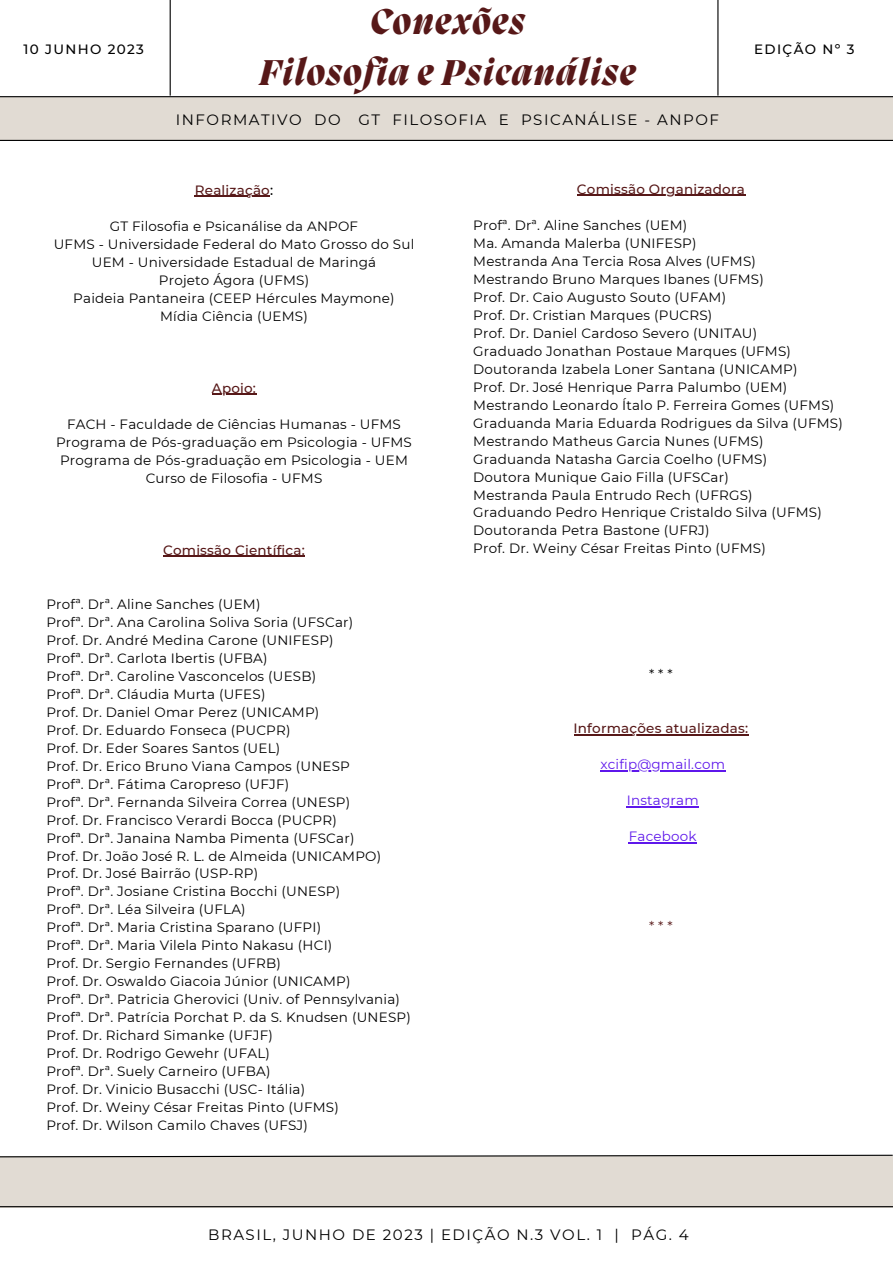
<style>
.page{position:relative;width:893px;height:1264px;background:#fff}
.page>*{position:absolute;margin:0;border:0;box-sizing:border-box;transform-origin:0 0}
.t1{font:italic 800 36.75px "Migra";letter-spacing:.04em;color:#571818}
.t2{font:15px "Montserrat";letter-spacing:.1em;color:#000}
.t3{font:13.5px "Montserrat";letter-spacing:.015em;color:#000}
.t4{font:500 13.5px "Montserrat";letter-spacing:.015em;color:#571818}
.t5{font:13.5px "Montserrat";letter-spacing:.015em;color:#5e17eb}
.t6{font:500 13.5px "Montserrat";letter-spacing:.1em;color:#000}
.t7{font:13.5px "Montserrat";color:#571818}
.s1{color:#000}
</style>
<div class="page">
<div style="left:0;top:97px;width:892px;height:43px;background:#e1dbd3"></div>
<hr style="left:0;top:96px;width:892px;height:1px;background:#000">
<hr style="left:170px;top:0;width:1px;height:96px;background:#000">
<hr style="left:717px;top:0;width:1px;height:96px;background:#000">
<hr style="left:0;top:140px;width:892px;height:1px;background:#000">
<div style="left:0;top:1156px;width:892px;height:51px;background:#e1dbd3"></div>
<hr style="left:0;top:1206px;width:892px;height:1px;background:#000">
<svg style="left:0;top:1154px;width:892px;height:3px"></svg>
<hr style="left:577px;top:195px;width:168px;height:1px;background:#571818">
<hr style="left:573px;top:734px;width:175px;height:1px;background:#571818">
<hr style="left:600px;top:770px;width:125px;height:1px;background:#5e17eb">
<hr style="left:626px;top:806px;width:72px;height:1px;background:#5e17eb">
<hr style="left:628px;top:842px;width:68px;height:1px;background:#5e17eb">
<hr style="left:195px;top:196px;width:75px;height:1px;background:#571818">
<hr style="left:212px;top:394px;width:44px;height:1px;background:#571818">
<hr style="left:163px;top:555px;width:142px;height:2px;background:#571818">
<p class="t1" style="left:370px;top:4px;width:156px">Conexões</p>
<p class="t1" style="left:259px;top:55px;width:377px">Filosofia e Psicanálise</p>
<p class="t2" style="left:176px;top:110px;width:544px">INFORMATIVO DO GT FILOSOFIA E PSICANÁLISE - ANPOF</p>
<p class="t6" style="left:24px;top:41px;width:122px">10 JUNHO 2023</p>
<p class="t6" style="left:754px;top:41px;width:102px">EDIÇÃO Nº 3</p>
<p class="t4" style="left:195px;top:182px;width:80px">Realização<span class="s1">:</span></p>
<p class="t3" style="left:110px;top:218px;width:250px">GT Filosofia e Psicanálise da ANPOF</p>
<p class="t3" style="left:54px;top:236px;width:362px">UFMS - Universidade Federal do Mato Grosso do Sul</p>
<p class="t3" style="left:92px;top:254px;width:286px">UEM - Universidade Estadual de Maringá</p>
<p class="t3" style="left:159px;top:271px;width:152px">Projeto Ágora (UFMS)</p>
<p class="t3" style="left:73px;top:289px;width:323px">Paideia Pantaneira (CEEP Hércules Maymone)</p>
<p class="t3" style="left:160px;top:307px;width:149px">Mídia Ciência (UEMS)</p>
<p class="t4" style="left:212px;top:379px;width:46px">Apoio:</p>
<p class="t3" style="left:67px;top:415px;width:335px">FACH - Faculdade de Ciências Humanas - UFMS</p>
<p class="t3" style="left:56px;top:433px;width:357px">Programa de Pós-graduação em Psicologia - UFMS</p>
<p class="t3" style="left:60px;top:451px;width:349px">Programa de Pós-graduação em Psicologia - UEM</p>
<p class="t3" style="left:146px;top:469px;width:178px">Curso de Filosofia - UFMS</p>
<p class="t4" style="left:163px;top:541px;width:143px">Comissão Científica:</p>
<p class="t3" style="left:46px;top:595px;width:215px">Profª. Drª. Aline Sanches (UEM)</p>
<p class="t3" style="left:46px;top:613px;width:308px">Profª. Drª. Ana Carolina Soliva Soria (UFSCar)</p>
<p class="t3" style="left:46px;top:631px;width:289px">Prof. Dr. André Medina Carone (UNIFESP)</p>
<p class="t3" style="left:46px;top:649px;width:223px">Profª. Drª. Carlota Ibertis (UFBA)</p>
<p class="t3" style="left:46px;top:667px;width:271px">Profª. Drª. Caroline Vasconcelos (UESB)</p>
<p class="t3" style="left:46px;top:685px;width:220px">Profª. Drª. Cláudia Murta (UFES)</p>
<p class="t3" style="left:46px;top:703px;width:274px">Prof. Dr. Daniel Omar Perez (UNICAMP)</p>
<p class="t3" style="left:46px;top:721px;width:246px">Prof. Dr. Eduardo Fonseca (PUCPR)</p>
<p class="t3" style="left:46px;top:739px;width:235px">Prof. Dr. Eder Soares Santos (UEL)</p>
<p class="t3" style="left:46px;top:757px;width:305px">Prof. Dr. Erico Bruno Viana Campos (UNESP</p>
<p class="t3" style="left:46px;top:775px;width:244px">Profª. Drª. Fátima Caropreso (UFJF)</p>
<p class="t3" style="left:46px;top:793px;width:305px">Profª. Drª. Fernanda Silveira Correa (UNESP)</p>
<p class="t3" style="left:46px;top:811px;width:292px">Prof. Dr. Francisco Verardi Bocca (PUCPR)</p>
<p class="t3" style="left:46px;top:829px;width:309px">Profª. Drª. Janaina Namba Pimenta (UFSCar)</p>
<p class="t3" style="left:46px;top:847px;width:336px">Prof. Dr. João José R. L. de Almeida (UNICAMPO)</p>
<p class="t3" style="left:46px;top:865px;width:213px">Prof. Dr. José Bairrão (USP-RP)</p>
<p class="t3" style="left:46px;top:883px;width:295px">Profª. Drª. Josiane Cristina Bocchi (UNESP)</p>
<p class="t3" style="left:46px;top:901px;width:201px">Profª. Drª. Léa Silveira (UFLA)</p>
<p class="t3" style="left:46px;top:919px;width:276px">Profª. Drª. Maria Cristina Sparano (UFPI)</p>
<p class="t3" style="left:46px;top:937px;width:287px">Profª. Drª. Maria Vilela Pinto Nakasu (HCI)</p>
<p class="t3" style="left:46px;top:955px;width:236px">Prof. Dr. Sergio Fernandes (UFRB)</p>
<p class="t3" style="left:46px;top:973px;width:305px">Prof. Dr. Oswaldo Giacoia Júnior (UNICAMP)</p>
<p class="t3" style="left:46px;top:991px;width:355px">Profª. Drª. Patricia Gherovici (Univ. of Pennsylvania)</p>
<p class="t3" style="left:46px;top:1009px;width:366px">Profª. Drª. Patrícia Porchat P. da S. Knudsen (UNESP)</p>
<p class="t3" style="left:46px;top:1027px;width:228px">Prof. Dr. Richard Simanke (UFJF)</p>
<p class="t3" style="left:46px;top:1045px;width:225px">Prof. Dr. Rodrigo Gewehr (UFAL)</p>
<p class="t3" style="left:46px;top:1063px;width:226px">Profª. Drª. Suely Carneiro (UFBA)</p>
<p class="t3" style="left:46px;top:1081px;width:260px">Prof. Dr. Vinicio Busacchi (USC- Itália)</p>
<p class="t3" style="left:46px;top:1099px;width:294px">Prof. Dr. Weiny César Freitas Pinto (UFMS)</p>
<p class="t3" style="left:46px;top:1117px;width:263px">Prof. Dr. Wilson Camilo Chaves (UFSJ)</p>
<p class="t4" style="left:577px;top:180px;width:169px">Comissão Organizadora</p>
<p class="t3" style="left:473px;top:216px;width:215px">Profª. Drª. Aline Sanches (UEM)</p>
<p class="t3" style="left:473px;top:234px;width:225px">Ma. Amanda Malerba (UNIFESP)</p>
<p class="t3" style="left:473px;top:252px;width:284px">Mestranda Ana Tercia Rosa Alves (UFMS)</p>
<p class="t3" style="left:473px;top:270px;width:292px">Mestrando Bruno Marques Ibanes (UFMS)</p>
<p class="t3" style="left:473px;top:288px;width:254px">Prof. Dr. Caio Augusto Souto (UFAM)</p>
<p class="t3" style="left:473px;top:306px;width:240px">Prof. Dr. Cristian Marques (PUCRS)</p>
<p class="t3" style="left:473px;top:324px;width:285px">Prof. Dr. Daniel Cardoso Severo (UNITAU)</p>
<p class="t3" style="left:473px;top:342px;width:319px">Graduado Jonathan Postaue Marques (UFMS)</p>
<p class="t3" style="left:473px;top:360px;width:325px">Doutoranda Izabela Loner Santana (UNICAMP)</p>
<p class="t3" style="left:473px;top:378px;width:315px">Prof. Dr. José Henrique Parra Palumbo (UEM)</p>
<p class="t3" style="left:473px;top:396px;width:362px">Mestrando Leonardo Ítalo P. Ferreira Gomes (UFMS)</p>
<p class="t3" style="left:473px;top:414px;width:371px">Graduanda Maria Eduarda Rodrigues da Silva (UFMS)</p>
<p class="t3" style="left:473px;top:432px;width:292px">Mestrando Matheus Garcia Nunes (UFMS)</p>
<p class="t3" style="left:473px;top:450px;width:295px">Graduanda Natasha Garcia Coelho (UFMS)</p>
<p class="t3" style="left:473px;top:468px;width:257px">Doutora Munique Gaio Filla (UFSCar)</p>
<p class="t3" style="left:473px;top:486px;width:281px">Mestranda Paula Entrudo Rech (UFRGS)</p>
<p class="t3" style="left:473px;top:504px;width:350px">Graduando Pedro Henrique Cristaldo Silva (UFMS)</p>
<p class="t3" style="left:473px;top:522px;width:238px">Doutoranda Petra Bastone (UFRJ)</p>
<p class="t3" style="left:473px;top:540px;width:294px">Prof. Dr. Weiny César Freitas Pinto (UFMS)</p>
<p class="t3" style="left:649px;top:666px;width:25px">***</p>
<p class="t4" style="left:573px;top:720px;width:176px">Informações atualizadas:</p>
<p class="t5" style="left:600px;top:756px;width:126px">xcifip@gmail.com</p>
<p class="t5" style="left:626px;top:792px;width:73px">Instagram</p>
<p class="t5" style="left:628px;top:828px;width:69px">Facebook</p>
<p class="t7" style="left:649px;top:918px;width:25px">***</p>
<p class="t2" style="left:208px;top:1224px;width:482px">BRASIL, JUNHO DE 2023 | EDIÇÃO N.3 VOL. 1 | PÁG. 4</p>
</div>
